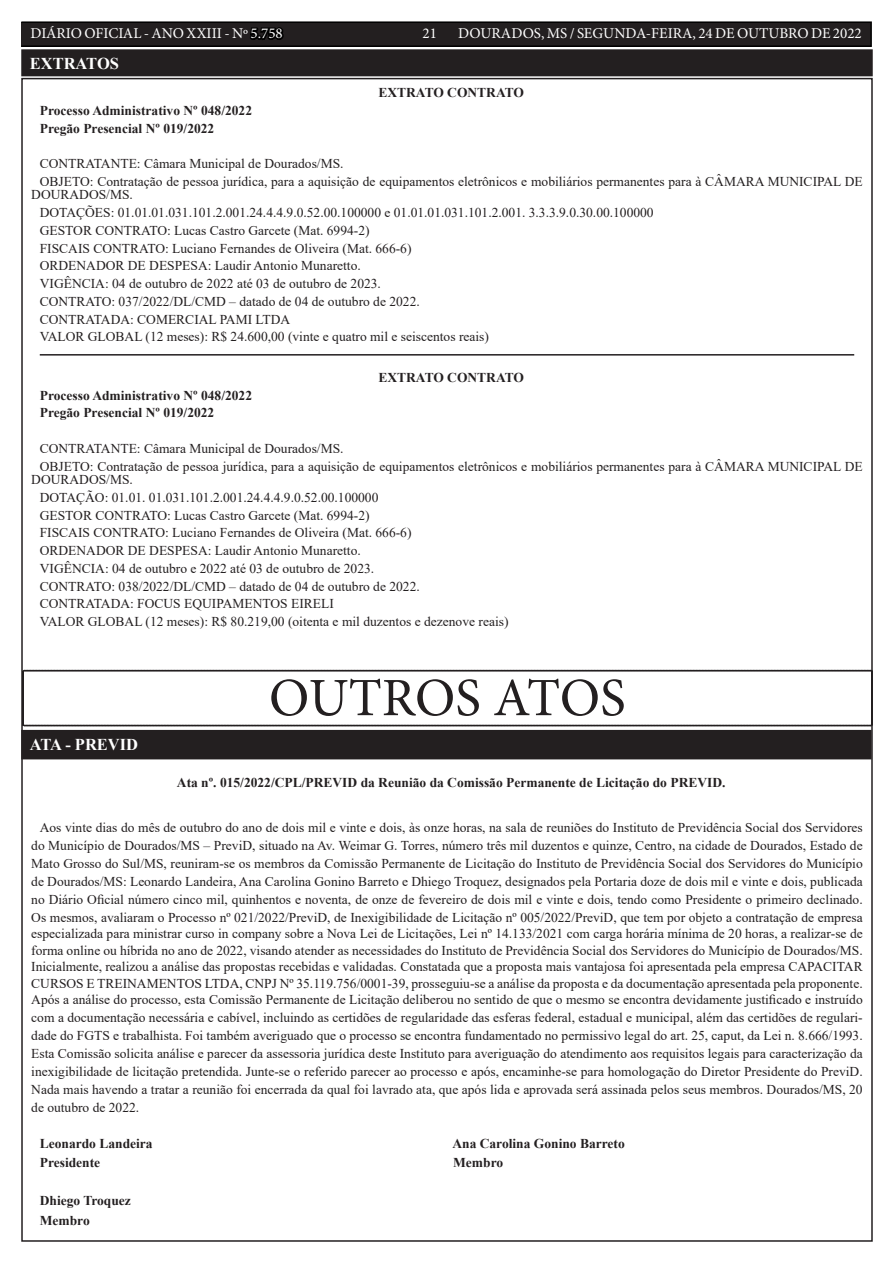
<style>
.page{position:relative;width:893px;height:1263px;background:#fff}
.page>*{position:absolute;margin:0;border:0;box-sizing:border-box;transform-origin:0 0}
.t1{font:54px "Minion Pro";letter-spacing:-.005em;color:#231f20}
.TEXTO{font:700 16.5px "Times New Roman";color:#fff}
.t2{font:15px "Minion Pro";color:#fff}
.TEXTO-2{font:13.5px/18px "Times New Roman";color:#231f20;text-align:justify}
.TEXTO-3{font:700 13.5px "Times New Roman";color:#231f20}
.s1{color:#000}
</style>
<div class="page">
<div style="left:21px;top:22px;width:850px;height:24px;background:#231f20"></div>
<div style="left:21px;top:21px;width:851px;height:26px;border:2px solid #000"></div>
<hr style="left:40px;top:354px;width:814px;height:2px;background:#231f20">
<div style="left:23px;top:732px;width:846px;height:25px;background:#231f20"></div>
<div style="left:21px;top:730px;width:850px;height:29px;border:4px solid #231f20"></div>
<div style="left:23px;top:51px;width:848px;height:23px;background:#231f20"></div>
<div style="left:21px;top:49px;width:852px;height:27px;border:4px solid #231f20"></div>
<svg style="left:22px;top:670px;width:851px;height:57px"></svg>
<p class="t2" style="left:31px;top:24px;width:254px">DIÁRIO OFICIAL - ANO XXIII - Nº <span class="s1">5.758</span></p>
<p class="t2" style="left:423px;top:24px;width:16px">21</p>
<p class="t2" style="left:458px;top:24px;width:405px">DOURADOS, MS / SEGUNDA-FEIRA, 24 DE OUTUBRO DE 2022</p>
<p class="TEXTO" style="left:30px;top:52px;width:91px">EXTRATOS</p>
<p class="TEXTO-3" style="left:378px;top:83px;width:147px">EXTRATO CONTRATO</p>
<p class="TEXTO-3" style="left:40px;top:100px;width:214px">Processo Administrativo Nº 048/2022</p>
<p class="TEXTO-3" style="left:40px;top:118px;width:176px">Pregão Presencial Nº 019/2022</p>
<p class="TEXTO-2" style="left:40px;top:154px;width:305px">CONTRATANTE: Câmara Municipal de Dourados/MS.</p>
<p class="TEXTO-2" style="left:31px;top:174px;width:833px;line-height:13.5px;text-indent:9px">OBJETO: Contratação de pessoa jurídica, para a aquisição de equipamentos eletrônicos e mobiliários permanentes para à CÂMARA MUNICIPAL DE<br>DOURADOS/MS.</p>
<p class="TEXTO-2" style="left:40px;top:203px;width:615px">DOTAÇÕES: 01.01.01.031.101.2.001.24.4.4.9.0.52.00.100000 e 01.01.01.031.101.2.001. 3.3.3.9.0.30.00.100000</p>
<p class="TEXTO-2" style="left:40px;top:221px;width:331px">GESTOR CONTRATO: Lucas Castro Garcete (Mat. 6994-2)</p>
<p class="TEXTO-2" style="left:40px;top:239px;width:373px">FISCAIS CONTRATO: Luciano Fernandes de Oliveira (Mat. 666-6)</p>
<p class="TEXTO-2" style="left:40px;top:256px;width:322px">ORDENADOR DE DESPESA: Laudir Antonio Munaretto.</p>
<p class="TEXTO-2" style="left:40px;top:274px;width:343px">VIGÊNCIA: 04 de outubro de 2022 até 03 de outubro de 2023.</p>
<p class="TEXTO-2" style="left:40px;top:292px;width:381px">CONTRATO: 037/2022/DL/CMD – datado de 04 de outubro de 2022.</p>
<p class="TEXTO-2" style="left:40px;top:310px;width:252px">CONTRATADA: COMERCIAL PAMI LTDA</p>
<p class="TEXTO-2" style="left:40px;top:327px;width:451px">VALOR GLOBAL (12 meses): R$ 24.600,00 (vinte e quatro mil e seiscentos reais)</p>
<p class="TEXTO-3" style="left:378px;top:368px;width:147px">EXTRATO CONTRATO</p>
<p class="TEXTO-3" style="left:40px;top:385px;width:214px">Processo Administrativo Nº 048/2022</p>
<p class="TEXTO-3" style="left:40px;top:403px;width:176px">Pregão Presencial Nº 019/2022</p>
<p class="TEXTO-2" style="left:40px;top:439px;width:305px">CONTRATANTE: Câmara Municipal de Dourados/MS.</p>
<p class="TEXTO-2" style="left:31px;top:459px;width:833px;line-height:13.5px;text-indent:9px">OBJETO: Contratação de pessoa jurídica, para a aquisição de equipamentos eletrônicos e mobiliários permanentes para à CÂMARA MUNICIPAL DE<br>DOURADOS/MS.</p>
<p class="TEXTO-2" style="left:40px;top:488px;width:340px">DOTAÇÃO: 01.01. 01.031.101.2.001.24.4.4.9.0.52.00.100000</p>
<p class="TEXTO-2" style="left:40px;top:506px;width:331px">GESTOR CONTRATO: Lucas Castro Garcete (Mat. 6994-2)</p>
<p class="TEXTO-2" style="left:40px;top:523px;width:373px">FISCAIS CONTRATO: Luciano Fernandes de Oliveira (Mat. 666-6)</p>
<p class="TEXTO-2" style="left:40px;top:541px;width:322px">ORDENADOR DE DESPESA: Laudir Antonio Munaretto.</p>
<p class="TEXTO-2" style="left:40px;top:559px;width:336px">VIGÊNCIA: 04 de outubro e 2022 até 03 de outubro de 2023.</p>
<p class="TEXTO-2" style="left:40px;top:577px;width:381px">CONTRATO: 038/2022/DL/CMD – datado de 04 de outubro de 2022.</p>
<p class="TEXTO-2" style="left:40px;top:594px;width:296px">CONTRATADA: FOCUS EQUIPAMENTOS EIRELI</p>
<p class="TEXTO-2" style="left:40px;top:612px;width:470px">VALOR GLOBAL (12 meses): R$ 80.219,00 (oitenta e mil duzentos e dezenove reais)</p>
<p class="TEXTO" style="left:30px;top:732px;width:110px">ATA - PREVID</p>
<p class="t1" style="left:269px;top:662px;width:358px">OUTROS ATOS</p>
<p class="TEXTO-3" style="left:177px;top:773px;width:550px">Ata nº. 015/2022/CPL/PREVID da Reunião da Comissão Permanente de Licitação do PREVID.</p>
<p class="TEXTO-2" style="left:31px;top:818px;width:833px;text-indent:9px">Aos vinte dias do mês de outubro do ano de dois mil e vinte e dois, às onze horas, na sala de reuniões do Instituto de Previdência Social dos Servidores do Município de Dourados/MS – PreviD, situado na Av. Weimar G. Torres, número três mil duzentos e quinze, Centro, na cidade de Dourados, Estado de Mato Grosso do Sul/MS, reuniram-se os membros da Comissão Permanente de Licitação do Instituto de Previdência Social dos Servidores do Município de Dourados/MS: Leonardo Landeira, Ana Carolina Gonino Barreto e Dhiego Troquez, designados pela Portaria doze de dois mil e vinte e dois, publicada no Diário Oficial número cinco mil, quinhentos e noventa, de onze de fevereiro de dois mil e vinte e dois, tendo como Presidente o primeiro declinado.<br>Os mesmos, avaliaram o Processo nº 021/2022/PreviD, de Inexigibilidade de Licitação nº 005/2022/PreviD, que tem por objeto a contratação de empresa</p>
<p class="TEXTO-2" style="left:31px;top:925px;width:833px;line-height:16.5px">especializada para ministrar curso in company sobre a Nova Lei de Licitações, Lei nº 14.133/2021 com carga horária mínima de 20 horas, a realizar-se de forma online ou híbrida no ano de 2022, visando atender as necessidades do Instituto de Previdência Social dos Servidores do Município de Dourados/MS.<br>Inicialmente, realizou a análise das propostas recebidas e validadas. Constatada que a proposta mais vantajosa foi apresentada pela empresa CAPACITAR CURSOS E TREINAMENTOS LTDA, CNPJ Nº 35.119.756/0001-39, prosseguiu-se a análise da proposta e da documentação apresentada pela proponente.<br>Após a análise do processo, esta Comissão Permanente de Licitação deliberou no sentido de que o mesmo se encontra devidamente justificado e instruído</p>
<p class="TEXTO-2" style="left:31px;top:1008px;width:833px">com a documentação necessária e cabível, incluindo as certidões de regularidade das esferas federal, estadual e municipal, além das certidões de regulari&shy;dade do FGTS e trabalhista. Foi também averiguado que o processo se encontra fundamentado no permissivo legal do art. 25, caput, da Lei n. 8.666/1993.<br>Esta Comissão solicita análise e parecer da assessoria jurídica deste Instituto para averiguação do atendimento aos requisitos legais para caracterização da inexigibilidade de licitação pretendida. Junte-se o referido parecer ao processo e após, encaminhe-se para homologação do Diretor Presidente do PreviD.<br>Nada mais havendo a tratar a reunião foi encerrada da qual foi lavrado ata, que após lida e aprovada será assinada pelos seus membros. Dourados/MS, 20 de outubro de 2022.</p>
<p class="TEXTO-3" style="left:40px;top:1133px;width:114px">Leonardo Landeira</p>
<p class="TEXTO-3" style="left:452px;top:1133px;width:174px">Ana Carolina Gonino Barreto</p>
<p class="TEXTO-3" style="left:40px;top:1153px;width:62px">Presidente</p>
<p class="TEXTO-3" style="left:453px;top:1153px;width:51px">Membro</p>
<p class="TEXTO-3" style="left:40px;top:1191px;width:93px">Dhiego Troquez</p>
<p class="TEXTO-3" style="left:40px;top:1210px;width:51px">Membro</p>
</div>
